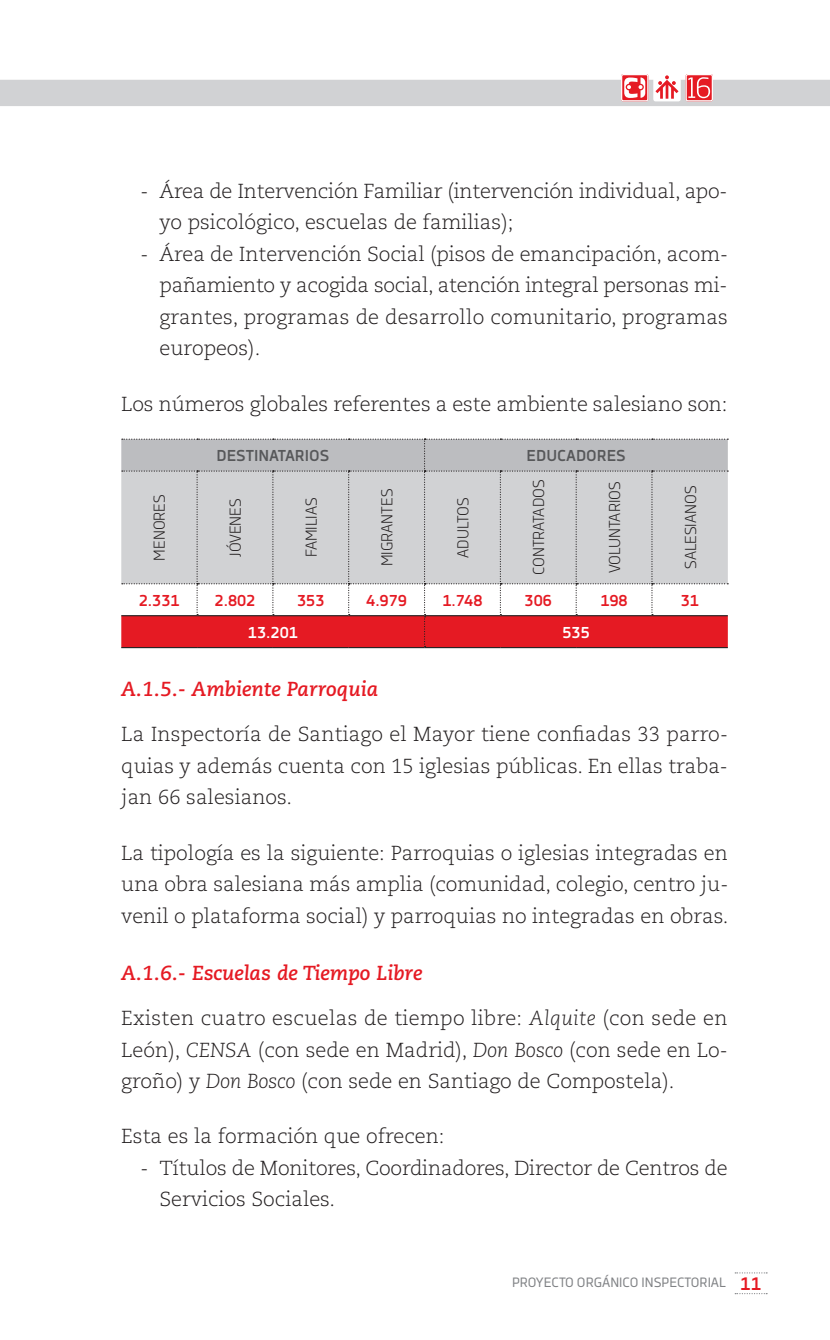
<style>
.page{position:relative;width:830px;height:1340px;background:#fff}
.page>*{position:absolute;margin:0;border:0;box-sizing:border-box;transform-origin:0 0}
.t1{font:300 20.25px/31.5px "Caecilia";color:#231f20;text-align:justify}
.t2{font:italic 700 20.25px "Caecilia";color:#e51a23}
.t3{font:15.75px "Decima Nova Pro Lt";color:#231f20}
.t4{font:700 15.75px "Decima Nova Pro";color:#e51a23}
.t5{font:700 15.75px "Decima Nova Pro";color:#57585a}
.t6{font:700 15.75px "Decima Nova Pro";color:#fff}
.t7{font:13.5px "Decima Nova Pro";color:#808285}
.s1{font-style:italic}
.s2{font-weight:700;font-size:18px;color:#e51a23}
</style>
<div class="page">
<div style="left:620px;top:74px;width:28px;height:27px;border:1px solid #fff;border-radius:2px"></div>
<div style="left:685px;top:74px;width:27px;height:27px;border:1px solid #fff;border-radius:2px"></div>
<svg style="left:0;top:75px;width:829px;height:31px"></svg>
<svg style="left:734px;top:1272px;width:32px;height:1px"></svg>
<svg style="left:734px;top:1293px;width:32px;height:1px"></svg>
<svg style="left:121px;top:438px;width:607px;height:209px;background:#d5b8bb"></svg>
<hr style="left:121px;top:615px;width:76px;height:1px;background:#231f20">
<hr style="left:197px;top:615px;width:76px;height:1px;background:#231f20">
<hr style="left:273px;top:615px;width:75px;height:1px;background:#231f20">
<hr style="left:348px;top:615px;width:76px;height:1px;background:#231f20">
<hr style="left:424px;top:615px;width:76px;height:1px;background:#231f20">
<hr style="left:500px;top:615px;width:76px;height:1px;background:#231f20">
<hr style="left:576px;top:615px;width:75px;height:1px;background:#231f20">
<hr style="left:651px;top:615px;width:76px;height:1px;background:#231f20">
<hr style="left:121px;top:647px;width:76px;height:1px;background:#231f20">
<hr style="left:197px;top:647px;width:76px;height:1px;background:#231f20">
<hr style="left:273px;top:647px;width:75px;height:1px;background:#231f20">
<hr style="left:348px;top:647px;width:76px;height:1px;background:#231f20">
<hr style="left:424px;top:647px;width:76px;height:1px;background:#231f20">
<hr style="left:500px;top:647px;width:76px;height:1px;background:#231f20">
<hr style="left:576px;top:647px;width:75px;height:1px;background:#231f20">
<hr style="left:651px;top:647px;width:76px;height:1px;background:#231f20">
<p class="t1" style="left:159px;top:175px;width:569px;text-indent:-19px">- Área de Intervención Familiar (intervención individual, apo&shy;yo psicológico, escuelas de familias);</p>
<p class="t1" style="left:159px;top:238px;width:569px;text-indent:-19px">- Área de Intervención Social (pisos de emancipación, acom&shy;pañamiento y acogida social, atención integral personas mi&shy;grantes, programas de desarrollo comunitario, programas europeos).</p>
<p class="t1" style="left:121px;top:388px;width:607px">Los números globales referentes a este ambiente salesiano son:</p>
<p class="t5" style="left:216px;top:446px;width:114px">DESTINATARI OS</p>
<p class="t5" style="left:526px;top:446px;width:101px">EDUCADORES</p>
<p class="t3" style="left:150px;top:560px;width:68px;rotate:-90deg">MENORES</p>
<p class="t3" style="left:226px;top:556px;width:60px;rotate:-90deg">JÓVENES</p>
<p class="t3" style="left:302px;top:557px;width:61px;rotate:-90deg">FAMILIAS</p>
<p class="t3" style="left:378px;top:566px;width:79px;rotate:-90deg">MIGRANTES</p>
<p class="t3" style="left:454px;top:557px;width:62px;rotate:-90deg">ADULTOS</p>
<p class="t3" style="left:529px;top:575px;width:97px;rotate:-90deg">CONTRATADOS</p>
<p class="t3" style="left:605px;top:573px;width:93px;rotate:-90deg">VOLUNTARIOS</p>
<p class="t3" style="left:681px;top:569px;width:85px;rotate:-90deg">SALESIANOS</p>
<p class="t4" style="left:139px;top:591px;width:42px">2.331</p>
<p class="t4" style="left:214px;top:591px;width:42px">2.802</p>
<p class="t4" style="left:297px;top:591px;width:29px">353</p>
<p class="t4" style="left:366px;top:591px;width:42px">4.979</p>
<p class="t4" style="left:442px;top:591px;width:42px">1.748</p>
<p class="t4" style="left:524px;top:591px;width:29px">306</p>
<p class="t4" style="left:600px;top:591px;width:29px">198</p>
<p class="t4" style="left:680px;top:591px;width:20px">31</p>
<p class="t6" style="left:248px;top:623px;width:51px">13.201</p>
<p class="t6" style="left:562px;top:623px;width:29px">535</p>
<p class="t2" style="left:121px;top:677px;width:258px">A.1.5.- Ambiente Parroquia</p>
<p class="t1" style="left:121px;top:719px;width:608px">La Inspectoría de Santiago el Mayor tiene confiadas 33 parro&shy;quias y además cuenta con 15 iglesias públicas. En ellas traba&shy;jan 66 salesianos.</p>
<p class="t1" style="left:121px;top:837px;width:608px">La tipología es la siguiente: Parroquias o iglesias integradas en una obra salesiana más amplia (comunidad, colegio, centro ju&shy;venil o plataforma social) y parroquias no integradas en obras.</p>
<p class="t2" style="left:121px;top:960px;width:302px">A.1.6.- Escuelas de Tiempo Libre</p>
<p class="t1" style="left:121px;top:1002px;width:607px">Existen cuatro escuelas de tiempo libre: <span class="s1">Alquite</span> (con sede en León), <span class="s1">CENSA</span> (con sede en Madrid), <span class="s1">Don Bosco</span> (con sede en Lo&shy;groño) y <span class="s1">Don Bosco</span> (con sede en Santiago de Compostela).</p>
<p class="t1" style="left:121px;top:1120px;width:324px">Esta es la formación que ofrecen:</p>
<p class="t1" style="left:159px;top:1152px;width:569px;text-indent:-19px">- Títulos de Monitores, Coordinadores, Director de Centros de<br>Servicios Sociales.</p>
<p class="t7" style="left:512px;top:1274px;width:250px">PROYECTO ORGÁNI CO INSPECTORIAL <span class="s2">11</span></p>
</div>
